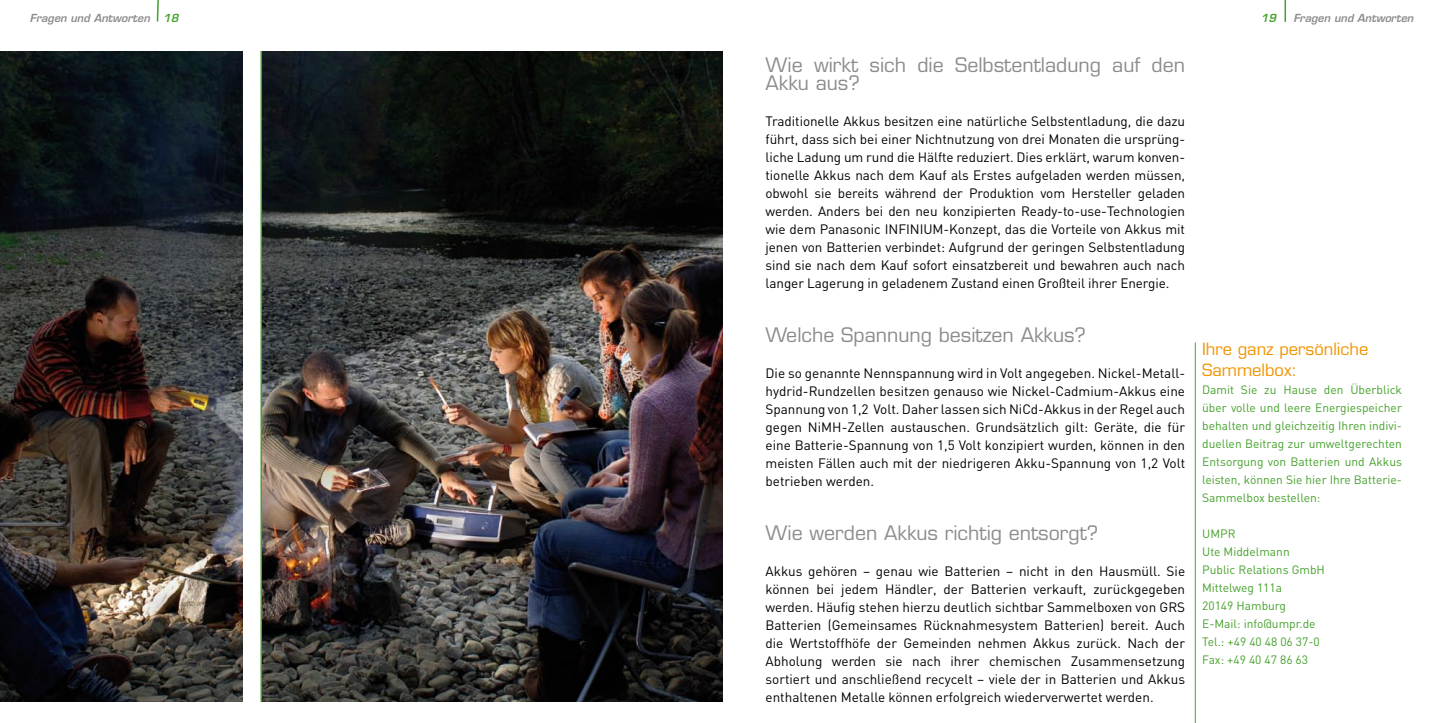
<style>
.page{position:relative;width:1446px;height:723px;background:#fff}
.page>*{position:absolute;margin:0;border:0;box-sizing:border-box;transform-origin:0 0}
.t1{font:19.5px/18px "Eurostile";color:#8c8c8c}
.t2{font:16.5px/21px "Eurostile";color:#f29400}
.t3{font:13.5px/18px "DIN";color:#000;text-align:justify}
.t4{font:12px/18px "DIN";color:#45a12b;text-align:justify}
.t5{font:italic 600 10.8px "Eurostile";color:#8c8c8c}
.t6{font:italic 600 10.8px "Eurostile";color:#45a12b}
.s1{color:#45a12b}
</style>
<div class="page">
<img style="left:0;top:51px;width:723px;height:651px">
<hr style="left:1284px;top:0;width:2px;height:22px;background:#45a12b">
<svg style="left:156px;top:0;width:3px;height:22px"></svg>
<div style="left:243px;top:47px;width:18px;height:664px;background:#fff"></div>
<hr style="left:1195px;top:342px;width:1px;height:381px;background:#45a12b">
<hr style="left:260px;top:51px;width:2px;height:651px;background:#45a12b">
<p class="t5" style="left:30px;top:11px;width:150px">Fragen und Antworten <span class="s1">18</span></p>
<p class="t6" style="left:1261px;top:11px;width:17px">19</p>
<p class="t5" style="left:1293px;top:11px;width:122px">Fragen und Antworten</p>
<h1 class="t1" style="left:765px;top:56px;width:421px">Wie wirkt sich die Selbstentladung auf den<br>Akku aus?</h1>
<p class="t3" style="left:765px;top:112px;width:421px">Traditionelle Akkus besitzen eine natürliche Selbstentladung, die dazu führt, dass sich bei einer Nichtnutzung von drei Monaten die ursprüng&shy;liche Ladung um rund die Hälfte reduziert. Dies erklärt, warum konven&shy;tionelle Akkus nach dem Kauf als Erstes aufgeladen werden müssen, obwohl sie bereits während der Produktion vom Hersteller geladen werden. Anders bei den neu konzipierten Ready-to-use-Technologien wie dem Panasonic INFINIUM-Konzept, das die Vorteile von Akkus mit jenen von Batterien verbindet: Aufgrund der geringen Selbstentladung sind sie nach dem Kauf sofort einsatzbereit und bewahren auch nach langer Lagerung in geladenem Zustand einen Großteil ihrer Energie.</p>
<h1 class="t1" style="left:765px;top:326px;width:322px">Welche Spannung besitzen Akkus?</h1>
<p class="t3" style="left:765px;top:364px;width:421px">Die so genannte Nennspannung wird in Volt angegeben. Nickel-Metall&shy;hydrid-Rundzellen besitzen genauso wie Nickel-Cadmium-Akkus eine Spannung von 1,2 Volt. Daher lassen sich NiCd-Akkus in der Regel auch gegen NiMH-Zellen austauschen. Grundsätzlich gilt: Geräte, die für eine Batterie-Spannung von 1,5 Volt konzipiert wurden, können in den meisten Fällen auch mit der niedrigeren Akku-Spannung von 1,2 Volt betrieben werden.</p>
<h1 class="t1" style="left:765px;top:524px;width:334px">Wie werden Akkus richtig entsorgt?</h1>
<p class="t3" style="left:765px;top:562px;width:421px">Akkus gehören – genau wie Batterien – nicht in den Hausmüll. Sie können bei jedem Händler, der Batterien verkauft, zurückgegeben werden. Häufig stehen hierzu deutlich sichtbar Sammelboxen von GRS Batterien (Gemeinsames Rücknahmesystem Batterien) bereit. Auch die Wertstoffhöfe der Gemeinden nehmen Akkus zurück. Nach der Abholung werden sie nach ihrer chemischen Zusammensetzung sortiert und anschließend recycelt – viele der in Batterien und Akkus enthaltenen Metalle können erfolgreich wiederverwertet werden.</p>
<p class="t2" style="left:1202px;top:339px;width:168px">Ihre ganz persönliche<br>Sammelbox:</p>
<p class="t4" style="left:1202px;top:381px;width:201px">Damit Sie zu Hause den Überblick über volle und leere Energiespeicher behalten und gleichzeitig Ihren indivi&shy;duellen Beitrag zur umweltgerechten Entsorgung von Batterien und Akkus leisten, können Sie hier Ihre Batterie-Sammelbox bestellen:</p>
<p class="t4" style="left:1202px;top:525px;width:124px;text-align:left">UMPR<br>Ute Middelmann<br>Public Relations GmbH<br>Mittelweg 111a<br>20149 Hamburg<br>E-Mail: info@umpr.de<br>Tel.: +49 40 48 06 37-0<br>Fax: +49 40 47 86 63</p>
</div>
